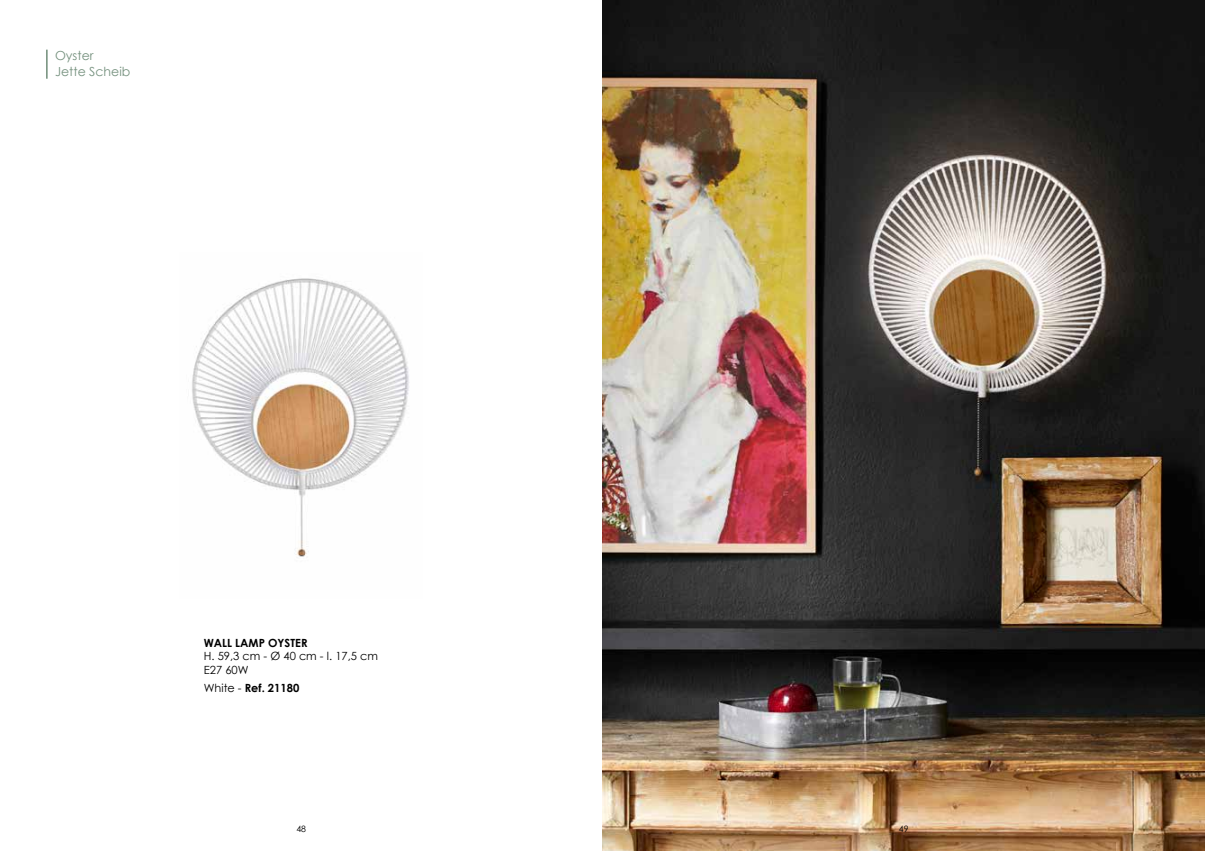
<style>
.page{position:relative;width:1205px;height:851px;background:#fff}
.page>*{position:absolute;margin:0;border:0;box-sizing:border-box;transform-origin:0 0}
.t1{font:12.5px/16.2px "Century Gothic";color:#75917e}
.t2{font:11.25px/13.8px "Century Gothic";color:#000}
.t3{font:700 11.25px "Century Gothic";color:#000}
.t4{font:8.75px "Century Gothic";color:#000}
.s1{font-weight:700}
.s2{font-size:11.38px}
.s3{font-weight:400}
</style>
<div class="page">
<img style="left:602px;top:0;width:603px;height:850px">
<img style="left:192px;top:278px;width:217px;height:279px">
<hr style="left:46px;top:50px;width:2px;height:29px;background:#75917e">
<p class="t1" style="left:55px;top:47px;width:77px">Oyster<br>Jette Scheib</p>
<p class="t2" style="left:204px;top:635px;width:176px"><span class="s1">WALL LAMP OYSTER<br></span>H. 59,3 cm - <span class="s2">Ø</span> 40 cm - l. 17,5 cm<br>E27 60W</p>
<p class="t3" style="left:204px;top:678px;width:97px"><span class="s3">White -</span> Ref. 21180</p>
<p class="t4" style="left:296px;top:822px;width:11px">48</p>
<p class="t4" style="left:899px;top:822px;width:11px">49</p>
</div>
